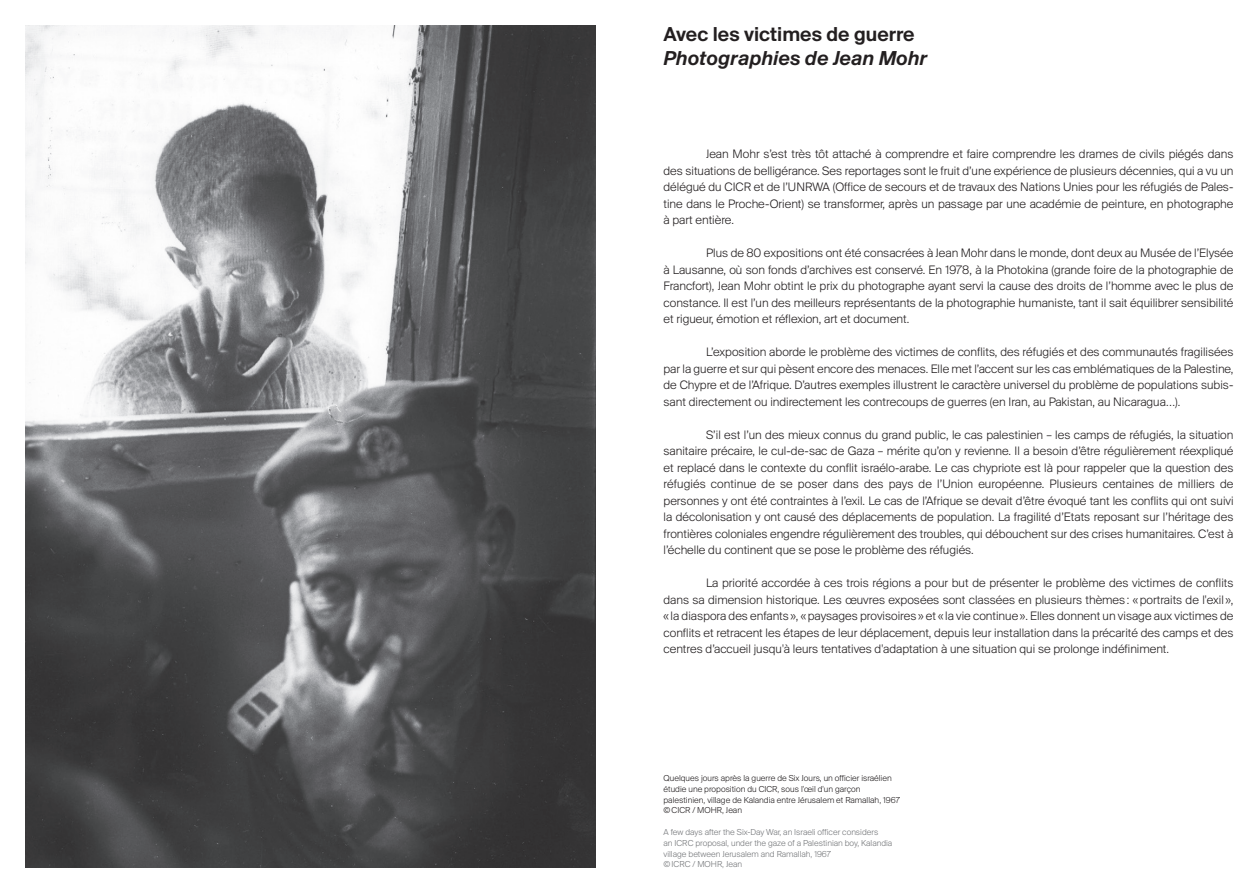
<style>
.page{position:relative;width:1259px;height:893px;background:#fff}
.page>*{position:absolute;margin:0;border:0;box-sizing:border-box;transform-origin:0 0}
.t1{font:21px "Suisse BP Intl Antique";color:#231f20}
.t2{font:italic 21px "Suisse BP Intl Antique";color:#231f20}
.t3{font:300 12.75px/16.5px "Suisse BP Intl";color:#231f20;text-align:justify}
.t4{font:300 9px/10.8px "Suisse BP Intl";color:#231f20}
.t5{font:300 9px/10.8px "Suisse BP Intl";color:#76787b}
</style>
<div class="page">
<img style="left:26px;top:26px;width:569px;height:841px">
<h1 class="t1" style="left:663px;top:22px;width:253px">Avec les victimes de guerre</h1>
<h1 class="t2" style="left:663px;top:46px;width:265px">Photographies de Jean Mohr</h1>
<p class="t3" style="left:663px;top:146px;width:571px;text-indent:43px">Jean Mohr s’est très tôt attaché à comprendre et faire comprendre les drames de civils piégés dans des situations de belligérance. Ses reportages sont le fruit d’une expérience de plusieurs décennies, qui a vu un délégué du CICR et de l’UNRWA (Office de secours et de travaux des Nations Unies pour les réfugiés de Pales&shy;tine dans le Proche-Orient) se transformer, après un passage par une académie de peinture, en photographe à part entière.</p>
<p class="t3" style="left:663px;top:245px;width:571px;text-indent:43px">Plus de 80 expositions ont été consacrées à Jean Mohr dans le monde, dont deux au Musée de l’Elysée à Lausanne, où son fonds d’archives est conservé. En 1978, à la Photokina (grande foire de la photographie de Francfort), Jean Mohr obtint le prix du photographe ayant servi la cause des droits de l’homme avec le plus de constance. Il est l’un des meilleurs représentants de la photographie humaniste, tant il sait équilibrer sensibilité et rigueur, émotion et réflexion, art et document.</p>
<p class="t3" style="left:663px;top:344px;width:571px;text-indent:43px">L’exposition aborde le problème des victimes de conflits, des réfugiés et des communautés fragilisées par la guerre et sur qui pèsent encore des menaces. Elle met l’accent sur les cas emblématiques de la Palestine, de Chypre et de l’Afrique. D’autres exemples illustrent le caractère universel du problème de populations subis&shy;sant directement ou indirectement les contrecoups de guerres (en Iran, au Pakistan, au Nicaragua…).</p>
<p class="t3" style="left:663px;top:426px;width:571px;text-indent:43px">S’il est l’un des mieux connus du grand public, le cas palestinien – les camps de réfugiés, la situation sanitaire précaire, le cul-de-sac de Gaza – mérite qu’on y revienne. Il a besoin d’être régulièrement réexpliqué et replacé dans le contexte du conflit israélo-arabe. Le cas chypriote est là pour rappeler que la question des réfugiés continue de se poser dans des pays de l’Union européenne. Plusieurs centaines de milliers de personnes y ont été contraintes à l’exil. Le cas de l’Afrique se devait d’être évoqué tant les conflits qui ont suivi la décolonisation y ont causé des déplacements de population. La fragilité d’Etats reposant sur l’héritage des frontières coloniales engendre régulièrement des troubles, qui débouchent sur des crises humanitaires. C’est à l’échelle du continent que se pose le problème des réfugiés.</p>
<p class="t3" style="left:663px;top:575px;width:571px;text-indent:43px">La priorité accordée à ces trois régions a pour but de présenter le problème des victimes de conflits dans sa dimension historique. Les œuvres exposées sont classées en plusieurs thèmes : «portraits de l'exil », « la diaspora des enfants », «paysages provisoires » et « la vie continue». Elles donnent un visage aux victimes de conflits et retracent les étapes de leur déplacement, depuis leur installation dans la précarité des camps et des centres d’accueil jusqu'à leurs tentatives d'adaptation à une situation qui se prolonge indéfiniment.</p>
<p class="t4" style="left:663px;top:772px;width:238px">Quelques jours après la guerre de Six Jours, un officier israélien étudie une proposition du CICR, sous l'œil d'un garçon palestinien, village de Kalandia entre Jérusalem et Ramallah, 1967 ©CICR / Mohr, Jean</p>
<p class="t5" style="left:663px;top:826px;width:230px">A few days after the Six-Day War, an Israeli officer considers<br>an ICRC proposal, under the gaze of a Palestinian boy, Kalandia village between Jerusalem and Ramallah, 1967<br>©ICRC / Mohr, Jean</p>
</div>
